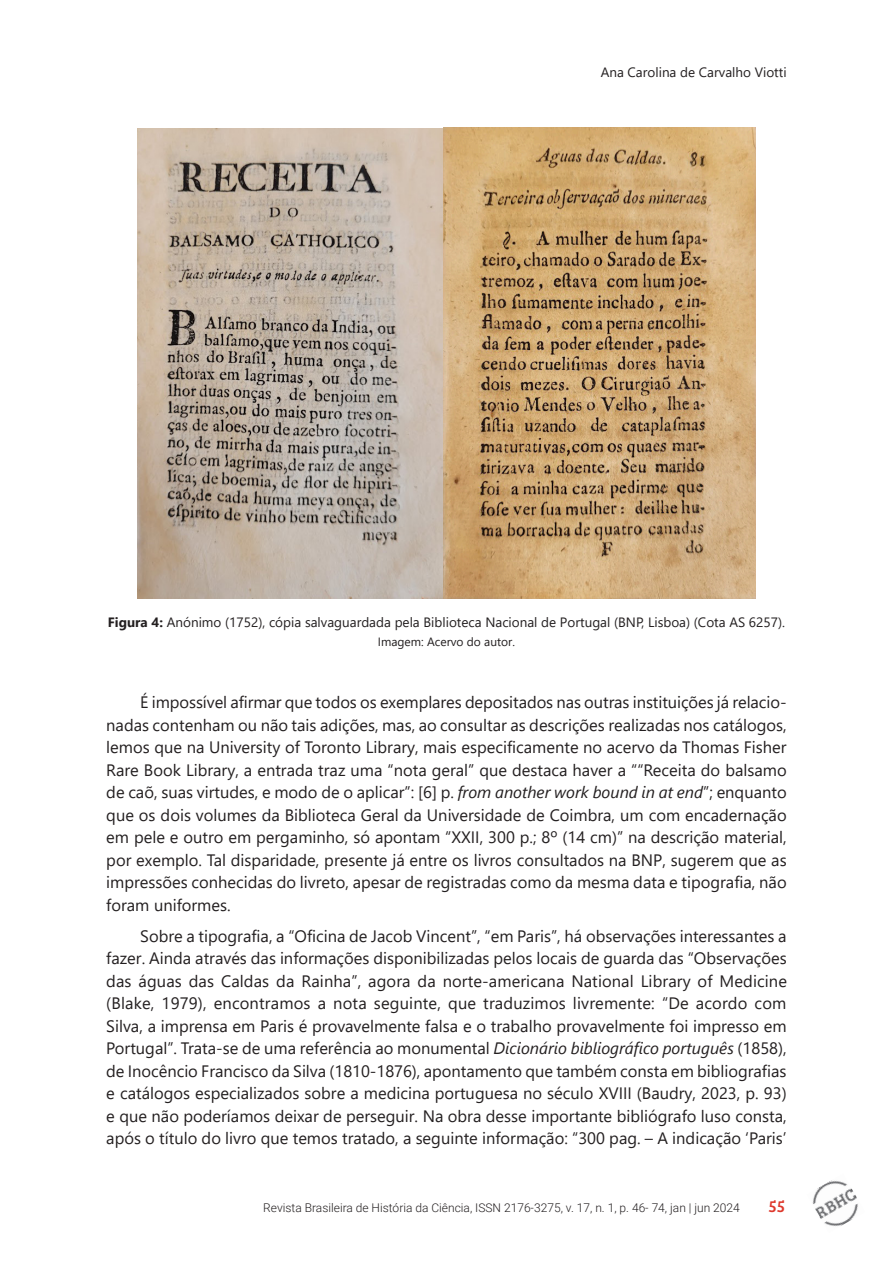
<style>
.page{position:relative;width:893px;height:1263px;background:#fff}
.page>*{position:absolute;margin:0;border:0;box-sizing:border-box;transform-origin:0 0}
._4corpo{font:16.5px/22.5px "Segoe UI";color:#231f20;text-align:justify}
.t1{font:16.5px "Bree Serif";color:#de382c}
._11_legenda{font:13.5px "Segoe UI";color:#231f20}
._7autor_topo_pag{font:13.5px "Segoe UI";color:#231f20}
.t2{font:300 12px "Roboto";color:#231f20}
._12_fonte{font:12px "Segoe UI";color:#231f20}
.s1{font-weight:700}
.s2{font-style:italic}
</style>
<div class="page">
<img style="left:812px;top:1180px;width:46px;height:47px">
<img style="left:138px;top:128px;width:617px;height:471px">
<p class="_7autor_topo_pag" style="left:601px;top:59px;width:187px">Ana Carolina de Carvalho Viotti</p>
<p class="_11_legenda" style="left:108px;top:609px;width:679px"><span class="s1">Figura 4:</span> Anónimo (1752), cópia salvaguardada pela Biblioteca Nacional de Portugal (BNP, Lisboa) (Cota AS 6257).</p>
<p class="_12_fonte" style="left:378px;top:631px;width:139px">Imagem: Acervo do autor.</p>
<p class="_4corpo" style="left:106px;top:690px;width:682px;text-indent:34px">É impossível afirmar que todos os exemplares depositados nas outras instituições já relacio&shy;nadas contenham ou não tais adições, mas, ao consultar as descrições realizadas nos catálogos, lemos que na University of Toronto Library, mais especificamente no acervo da Thomas Fisher Rare Book Library, a entrada traz uma “nota geral” que destaca haver a ““Receita do balsamo de caõ, suas virtudes, e modo de o aplicar”: [6] p. <span class="s2">from another work bound in at end</span>”; enquanto que os dois volumes da Biblioteca Geral da Universidade de Coimbra, um com encadernação em pele e outro em pergaminho, só apontam “XXII, 300 p.; 8º (14 cm)” na descrição material, por exemplo. Tal disparidade, presente já entre os livros consultados na BNP, sugerem que as impressões conhecidas do livreto, apesar de registradas como da mesma data e tipografia, não foram uniformes.</p>
<p class="_4corpo" style="left:106px;top:923px;width:682px;text-indent:34px">Sobre a tipografia, a “Oficina de Jacob Vincent”, “em Paris”, há observações interessantes a fazer. Ainda através das informações disponibilizadas pelos locais de guarda das “Observações das águas das Caldas da Rainha”, agora da norte-americana National Library of Medicine (Blake, 1979), encontramos a nota seguinte, que traduzimos livremente: “De acordo com Silva, a imprensa em Paris é provavelmente falsa e o trabalho provavelmente foi impresso em Portugal”. Trata-se de uma referência ao monumental <span class="s2">Dicionário bibliográfico português</span> (1858), de Inocêncio Francisco da Silva (1810-1876), apontamento que também consta em bibliografias e catálogos especializados sobre a medicina portuguesa no século XVIII (Baudry, 2023, p. 93) e que não poderíamos deixar de perseguir. Na obra desse importante bibliógrafo luso consta, após o título do livro que temos tratado, a seguinte informação: “300 pag. – A indicação ‘Paris’</p>
<p class="t2" style="left:263px;top:1199px;width:478px">Revista Brasileira de História da Ciência, ISSN 2176-3275, v. 17, n. 1, p. 46- 74, jan | jun 2024</p>
<p class="t1" style="left:768px;top:1194px;width:18px">55</p>
</div>
